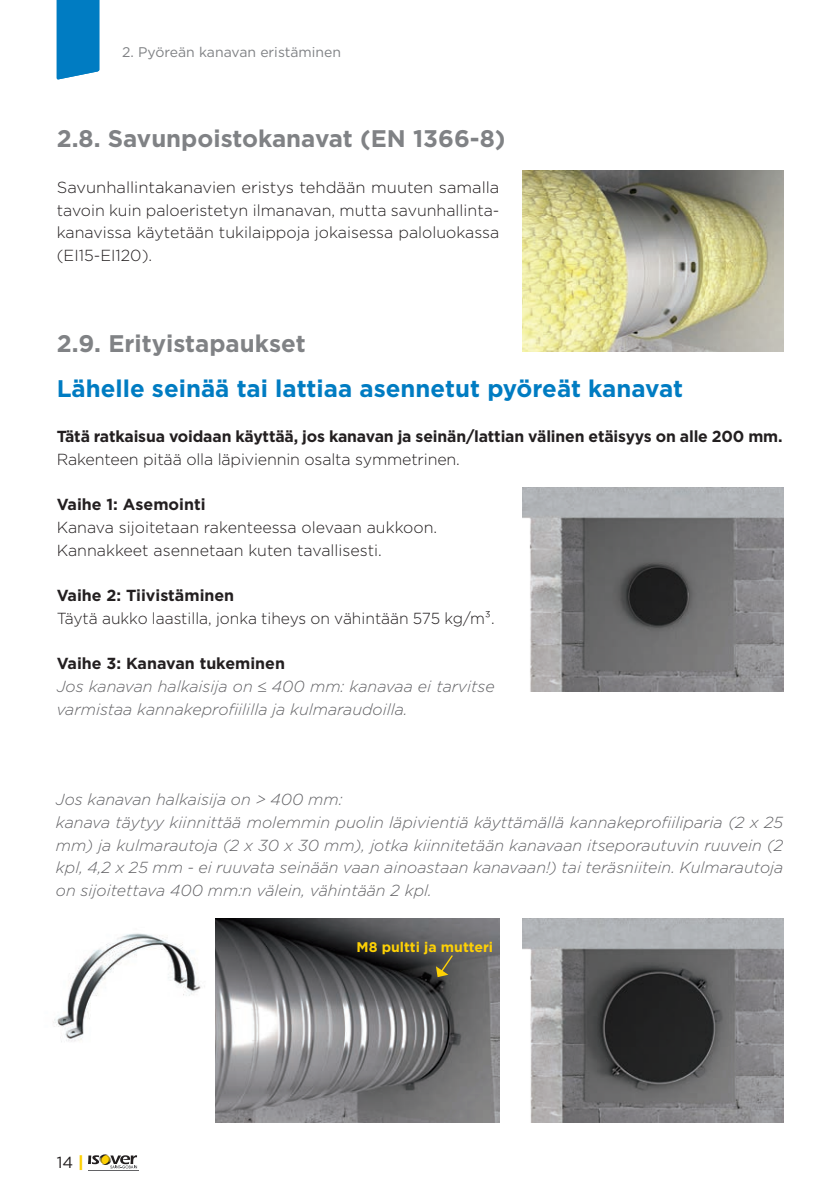
<style>
.page{position:relative;width:840px;height:1191px;background:#fff}
.page>*{position:absolute;margin:0;border:0;box-sizing:border-box;transform-origin:0 0}
.t1{font:700 24px "Gotham";color:#808285}
.t2{font:700 24px "Gotham";color:#007cc2}
.t3{font:italic 300 16px/22.6px "Gotham";color:#636366}
.t4{font:300 16px/22.6px "Gotham";color:#231f20;text-align:justify}
.t5{font:700 16px "Gotham";letter-spacing:-.01em;color:#231f20}
.t6{font:16px "Gotham";color:#231f20}
.t7{font:14px "Gotham";color:#808285}
.t8{font:700 14px "Gotham";color:#fed105}
.s1{font-weight:700;font-style:normal;color:#231f20}
.s2{font-weight:900;color:#fed105}
</style>
<div class="page">
<div style="left:57px;top:0;width:42px;height:80px;background:#007cc2"></div>
<hr style="left:88px;top:1169px;width:50px;height:1px;background:#636366">
<svg style="left:88px;top:1154px;width:49px;height:14px"></svg>
<img style="left:522px;top:170px;width:260px;height:181px">
<img style="left:522px;top:488px;width:260px;height:204px">
<img style="left:522px;top:918px;width:260px;height:205px">
<img style="left:215px;top:918px;width:284px;height:205px">
<img style="left:53px;top:933px;width:148px;height:109px">
<svg style="left:435px;top:953px;width:19px;height:24px"></svg>
<p class="t7" style="left:122px;top:43px;width:220px">2. Pyöreän kanavan eristäminen</p>
<h1 class="t1" style="left:57px;top:123px;width:450px">2.8. Savunpoistokanavat (EN 1366-8)</h1>
<p class="t4" style="left:57px;top:175px;width:444px">Savunhallintakanavien eristys tehdään muuten samalla tavoin kuin paloeristetyn ilmanavan, mutta savunhallinta&shy;kanavissa käytetään tukilaippoja jokaisessa paloluokassa (EI15-EI120).</p>
<h1 class="t1" style="left:57px;top:327px;width:250px">2.9. Erityistapaukset</h1>
<h1 class="t2" style="left:57px;top:372px;width:627px">Lähelle seinää tai lattiaa asennetut pyöreät kanavat</h1>
<p class="t5" style="left:57px;top:426px;width:727px">Tätä ratkaisua voidaan käyttää, jos kanavan ja seinän/lattian välinen etäisyys on alle 200 mm.</p>
<p class="t4" style="left:57px;top:447px;width:404px">Rakenteen pitää olla läpiviennin osalta symmetrinen.</p>
<p class="t5" style="left:57px;top:494px;width:150px">Vaihe 1: Asemointi</p>
<p class="t4" style="left:57px;top:516px;width:382px">Kanava sijoitetaan rakenteessa olevaan aukkoon.<br>Kannakkeet asennetaan kuten tavallisesti.</p>
<p class="t5" style="left:57px;top:585px;width:179px">Vaihe 2: Tiivistäminen</p>
<p class="t4" style="left:57px;top:606px;width:439px">Täytä aukko laastilla, jonka tiheys on vähintään 575 kg/m³.</p>
<p class="t3" style="left:57px;top:652px;width:439px"><span class="s1">Vaihe 3: Kanavan tukeminen<br></span>Jos kanavan halkaisija on ≤ 400 mm: kanavaa ei tarvitse varmistaa kannakeprofiililla ja kulmaraudoilla.</p>
<p class="t3" style="left:56px;top:788px;width:728px">Jos kanavan halkaisija on &gt; 400 mm:<br>kanava täytyy kiinnittää molemmin puolin läpivientiä käyttämällä kannakeprofiiliparia (2 x 25 mm) ja kulmarautoja (2 x 30 x 30 mm), jotka kiinnitetään kanavaan itseporautuvin ruuvein (2 kpl, 4,2 x 25 mm - ei ruuvata seinään vaan ainoastaan kanavaan!) tai teräsniitein. Kulmarautoja on sijoitettava 400 mm:n välein, vähintään 2 kpl.</p>
<p class="t6" style="left:57px;top:1152px;width:28px">14 <span class="s2">|</span></p>
<p class="t8" style="left:356px;top:937px;width:138px">M8 pultti ja mutteri</p>
</div>
